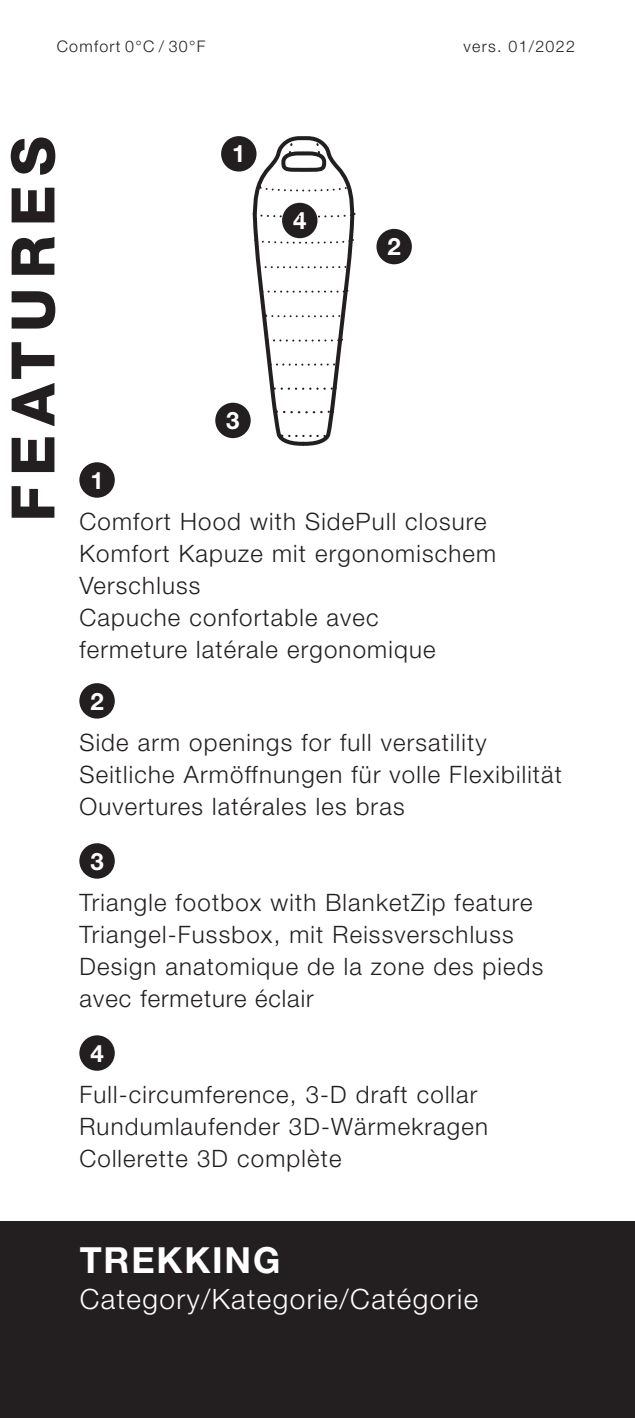
<style>
.page{position:relative;width:635px;height:1418px;background:#fff}
.page>*{position:absolute;margin:0;border:0;box-sizing:border-box;transform-origin:0 0}
.t1{font:800 60px "Helvetica Neue LT";letter-spacing:.15em;color:#231f20}
.t2{font:700 36px "Helvetica Neue LT";letter-spacing:.05em;color:#fff}
.t3{font:300 28px "Helvetica Neue LT";letter-spacing:.05em;color:#fff}
.t4{font:300 24px/32px "Helvetica Neue LT";letter-spacing:.05em;color:#231f20}
.t5{font:700 24px "Helvetica Neue LT";color:#fff}
.t6{font:300 16px "Helvetica Neue LT";letter-spacing:.08em;color:#231f20}
</style>
<div class="page">
<div style="left:79px;top:462px;width:36px;height:35px;background:#231f20;border-radius:50%"></div>
<div style="left:79px;top:683px;width:36px;height:35px;background:#231f20;border-radius:50%"></div>
<div style="left:79px;top:843px;width:36px;height:35px;background:#231f20;border-radius:50%"></div>
<div style="left:79px;top:1035px;width:36px;height:35px;background:#231f20;border-radius:50%"></div>
<div style="left:221px;top:136px;width:36px;height:35px;background:#231f20;border-radius:50%"></div>
<div style="left:376px;top:229px;width:36px;height:35px;background:#231f20;border-radius:50%"></div>
<div style="left:215px;top:403px;width:36px;height:35px;background:#231f20;border-radius:50%"></div>
<svg style="left:249px;top:136px;width:106px;height:310px"></svg>
<div style="left:0;top:1221px;width:635px;height:196px;background:#231f20"></div>
<p class="t6" style="left:57px;top:37px;width:150px">Comfort 0°C / 30°F</p>
<p class="t6" style="left:463px;top:37px;width:113px">vers. 01/2022</p>
<h1 class="t1" style="left:-3px;top:521px;width:387px;rotate:-90deg">FEATURES</h1>
<p class="t5" style="left:232px;top:139px;width:15px">1</p>
<p class="t5" style="left:293px;top:206px;width:15px">4</p>
<p class="t5" style="left:226px;top:405px;width:15px">3</p>
<p class="t5" style="left:387px;top:232px;width:15px">2</p>
<p class="t5" style="left:90px;top:465px;width:15px">1</p>
<p class="t4" style="left:79px;top:504px;width:418px">Comfort Hood with SidePull closure<br>Komfort Kapuze mit ergonomischem<br>Verschluss<br>Capuche confortable avec<br>fermeture latérale ergonomique</p>
<p class="t5" style="left:90px;top:686px;width:15px">2</p>
<p class="t4" style="left:79px;top:725px;width:484px">Side arm openings for full versatility<br>Seitliche Armöffnungen für volle Flexibilität<br>Ouvertures latérales les bras</p>
<p class="t5" style="left:90px;top:846px;width:15px">3</p>
<p class="t4" style="left:79px;top:885px;width:466px">Triangle footbox with BlanketZip feature Triangel-Fussbox, mit Reissverschluss Design anatomique de la zone des pieds avec fermeture éclair</p>
<p class="t5" style="left:90px;top:1038px;width:15px">4</p>
<p class="t4" style="left:79px;top:1077px;width:410px">Full-circumference, 3-D draft collar<br>Rundumlaufender 3D-Wärmekragen<br>Collerette 3D complète</p>
<h2 class="t2" style="left:80px;top:1237px;width:202px">TREKKING</h2>
<p class="t3" style="left:80px;top:1281px;width:400px">Category/Kategorie/Catégorie</p>
</div>
